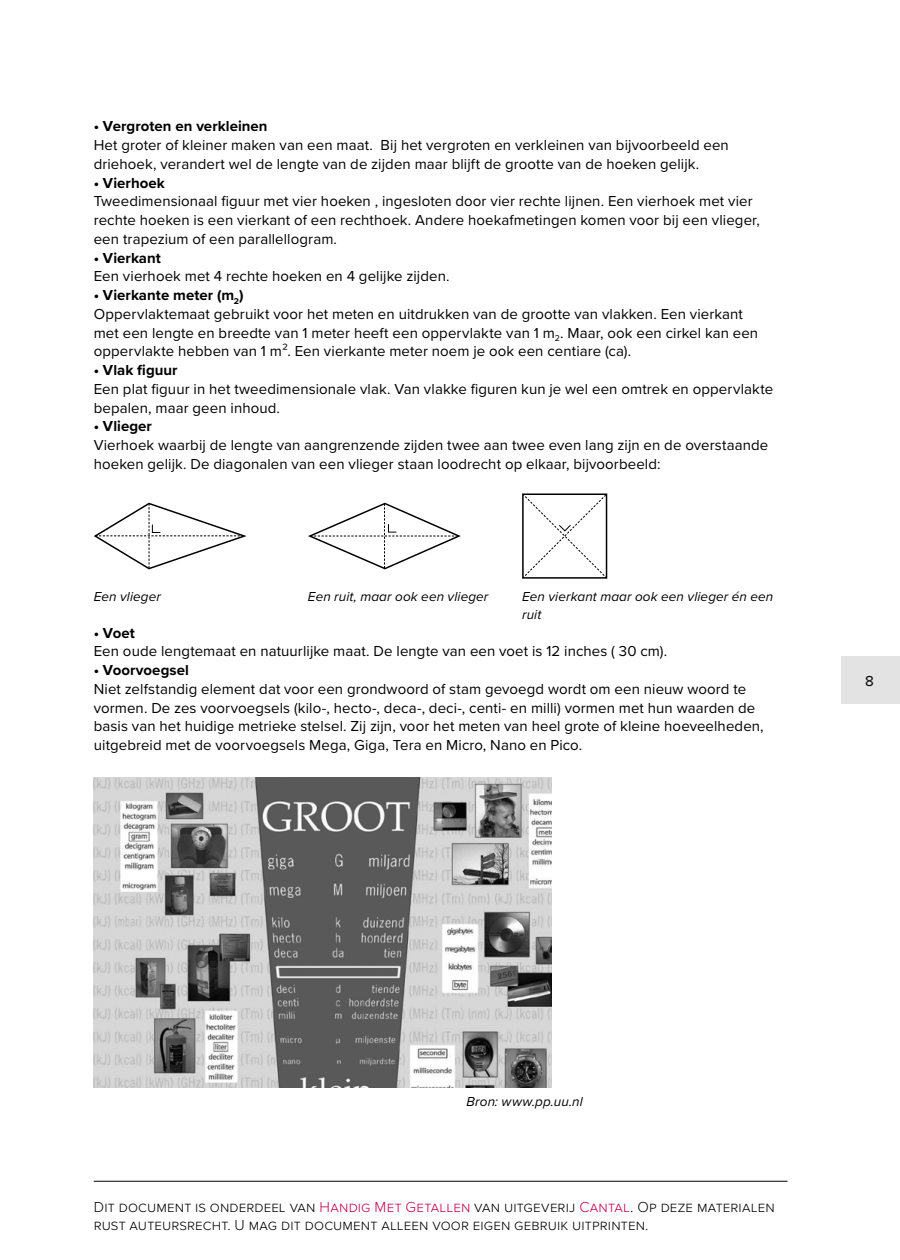
<style>
.page{position:relative;width:900px;height:1260px;background:#fff}
.page>*{position:absolute;margin:0;border:0;box-sizing:border-box;transform-origin:0 0}
.t1{font:15px/18.8px "Proxima Nova";letter-spacing:.005em;color:#000}
.t2{font:300 15px/18px "Proxima Nova";letter-spacing:.01em;color:#000}
.t3{font:700 15px "Proxima Nova";letter-spacing:.005em;color:#000}
.t4{font:italic 13.5px/18px "Proxima Nova";letter-spacing:.01em;color:#000}
.s1{font-weight:700}
.s2{color:#c6004c}
</style>
<div class="page">
<div style="left:841px;top:656px;width:59px;height:47px;background:#e3e3e3"></div>
<hr style="left:94px;top:1181px;width:694px;height:1px;background:#000">
<svg style="left:94px;top:502px;width:153px;height:68px"></svg>
<svg style="left:308px;top:502px;width:153px;height:68px"></svg>
<svg style="left:522px;top:493px;width:86px;height:86px"></svg>
<img style="left:94px;top:778px;width:457px;height:310px">
<p class="t3" style="left:94px;top:115px;width:175px">• Vergroten en verkleinen</p>
<p class="t1" style="left:94px;top:135px;width:637px">Het groter of kleiner maken van een maat. Bij het vergroten en verkleinen van bijvoorbeeld een driehoek, verandert wel de lengte van de zijden maar blijft de grootte van de hoeken gelijk.</p>
<p class="t3" style="left:94px;top:171px;width:73px">• Vierhoek</p>
<p class="t1" style="left:94px;top:191px;width:668px">Tweedimensionaal figuur met vier hoeken , ingesloten door vier rechte lijnen. Een vierhoek met vier rechte hoeken is een vierkant of een rechthoek. Andere hoekafmetingen komen voor bij een vlieger, een trapezium of een parallellogram.</p>
<p class="t3" style="left:94px;top:246px;width:69px">• Vierkant</p>
<p class="t1" style="left:94px;top:266px;width:357px">Een vierhoek met 4 rechte hoeken en 4 gelijke zijden.</p>
<p class="t1" style="left:94px;top:285px;width:666px"><span class="s1">• Vierkante meter (m</span><sub>2</sub><span class="s1">)<br></span>Oppervlaktemaat gebruikt voor het meten en uitdrukken van de grootte van vlakken. Een vierkant met een lengte en breedte van 1 meter heeft een oppervlakte van 1 m<sub>2</sub>. Maar, ook een cirkel kan een oppervlakte hebben van 1 m². Een vierkante meter noem je ook een centiare (ca).</p>
<p class="t3" style="left:94px;top:359px;width:85px">• Vlak figuur</p>
<p class="t1" style="left:94px;top:379px;width:681px">Een plat figuur in het tweedimensionale vlak. Van vlakke figuren kun je wel een omtrek en oppervlakte bepalen, maar geen inhoud.</p>
<p class="t3" style="left:94px;top:415px;width:60px">• Vlieger</p>
<p class="t1" style="left:94px;top:435px;width:676px">Vierhoek waarbij de lengte van aangrenzende zijden twee aan twee even lang zijn en de overstaande hoeken gelijk. De diagonalen van een vlieger staan loodrecht op elkaar, bijvoorbeeld:</p>
<p class="t4" style="left:94px;top:587px;width:69px">Een vlieger</p>
<p class="t4" style="left:308px;top:587px;width:182px">Een ruit, maar ook een vlieger</p>
<p class="t4" style="left:522px;top:587px;width:253px">Een vierkant maar ook een vlieger én een ruit</p>
<p class="t3" style="left:94px;top:621px;width:43px">• Voet</p>
<p class="t1" style="left:94px;top:641px;width:575px">Een oude lengtemaat en natuurlijke maat. De lengte van een voet is 12 inches ( 30 cm).</p>
<p class="t3" style="left:94px;top:659px;width:97px">• Voorvoegsel</p>
<p class="t1" style="left:94px;top:679px;width:672px">Niet zelfstandig element dat voor een grondwoord of stam gevoegd wordt om een nieuw woord te vormen. De zes voorvoegsels (kilo-, hecto-, deca-, deci-, centi- en milli) vormen met hun waarden de basis van het huidige metrieke stelsel. Zij zijn, voor het meten van heel grote of kleine hoeveelheden, uitgebreid met de voorvoegsels Mega, Giga, Tera en Micro, Nano en Pico.</p>
<p class="t1" style="left:865px;top:671px;width:10px">8</p>
<p class="t4" style="left:467px;top:1092px;width:118px">Bron: www.pp.uu.nl</p>
<p class="t2" style="left:94px;top:1197px;width:682px">Dit document is onderdeel van <span class="s2">Handig Met Getallen</span> van uitgeverij <span class="s2">Cantal</span>. Op deze materialen rust auteursrecht. U mag dit document alleen voor eigen gebruik uitprinten.</p>
</div>
